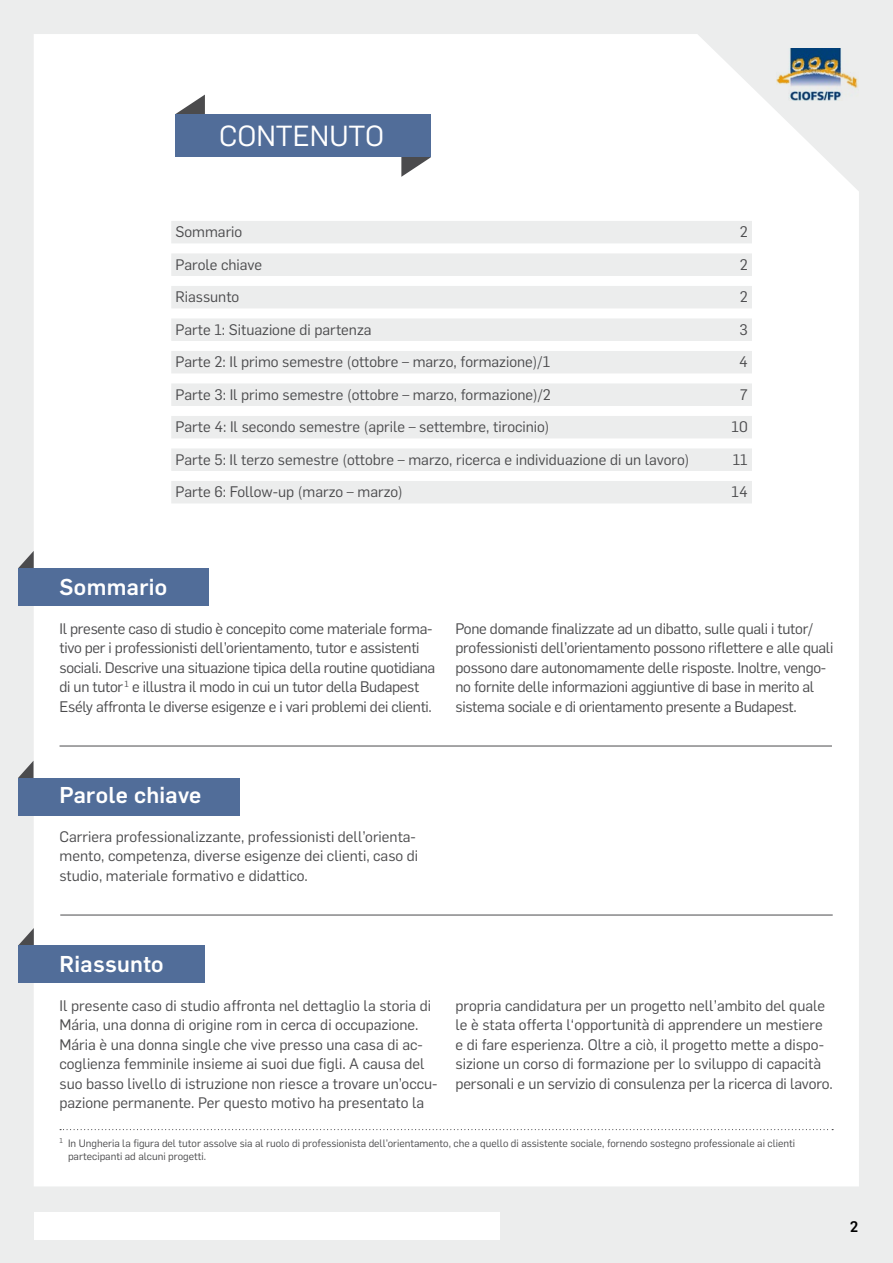
<style>
.page{position:relative;width:893px;height:1263px;background:#eceded}
.page>*{position:absolute;margin:0;border:0;box-sizing:border-box;transform-origin:0 0}
.t1{font:28.5px "Flama";color:#fff}
.t2{font:500 22.5px "Flama";letter-spacing:.015em;color:#fff}
.t3{font:15px/19.5px "Flama";color:#4b4b4d}
.t4{font:15px/19.5px "Flama";letter-spacing:-.02em;color:#4b4b4d}
.t5{font:500 15px "Flama";color:#000}
.t6{font:10.5px/13px "Flama";color:#4b4b4d}
</style>
<div class="page">
<div style="left:34px;top:34px;width:825px;height:1152px;background:#fff"></div>
<div style="left:34px;top:1212px;width:466px;height:27px;background:#fff"></div>
<img style="left:777px;top:48px;width:82px;height:53px">
<svg style="left:18px;top:761px;width:16px;height:17px"></svg>
<div style="left:18px;top:778px;width:222px;height:38px;background:#516d99"></div>
<svg style="left:18px;top:551px;width:16px;height:17px"></svg>
<div style="left:18px;top:568px;width:191px;height:38px;background:#516d99"></div>
<div style="left:171px;top:221px;width:581px;height:22px;background:#eceded"></div>
<div style="left:171px;top:253px;width:581px;height:23px;background:#eceded"></div>
<div style="left:171px;top:286px;width:581px;height:22px;background:#eceded"></div>
<div style="left:171px;top:318px;width:581px;height:23px;background:#eceded"></div>
<div style="left:171px;top:351px;width:581px;height:22px;background:#eceded"></div>
<div style="left:171px;top:383px;width:581px;height:23px;background:#eceded"></div>
<div style="left:171px;top:416px;width:581px;height:22px;background:#eceded"></div>
<div style="left:171px;top:448px;width:581px;height:23px;background:#eceded"></div>
<div style="left:171px;top:481px;width:581px;height:22px;background:#eceded"></div>
<svg style="left:18px;top:928px;width:16px;height:17px"></svg>
<div style="left:18px;top:945px;width:187px;height:38px;background:#516d99"></div>
<hr style="left:60px;top:915px;width:773px;height:1px;background:#4b4b4d">
<svg style="left:60px;top:1129px;width:773px;height:1px"></svg>
<svg style="left:401px;top:157px;width:30px;height:20px"></svg>
<svg style="left:175px;top:95px;width:30px;height:19px"></svg>
<div style="left:175px;top:114px;width:256px;height:43px;background:#516d99"></div>
<hr style="left:60px;top:746px;width:772px;height:1px;background:#4b4b4d">
<h1 class="t1" style="left:219px;top:116px;width:38px">Contenuto</h1>
<p class="t3" style="left:176px;top:221px;width:68px">Sommario</p>
<p class="t3" style="left:740px;top:221px;width:10px">2</p>
<p class="t3" style="left:176px;top:254px;width:88px">Parole chiave</p>
<p class="t3" style="left:740px;top:254px;width:10px">2</p>
<p class="t3" style="left:176px;top:286px;width:65px">Riassunto</p>
<p class="t3" style="left:740px;top:286px;width:10px">2</p>
<p class="t3" style="left:176px;top:319px;width:198px">Parte 1: Situazione di partenza</p>
<p class="t3" style="left:739px;top:319px;width:10px">3</p>
<p class="t3" style="left:176px;top:351px;width:376px">Parte 2: Il primo semestre (ottobre – marzo, formazione)/1</p>
<p class="t3" style="left:739px;top:351px;width:10px">4</p>
<p class="t3" style="left:176px;top:384px;width:377px">Parte 3: Il primo semestre (ottobre – marzo, formazione)/2</p>
<p class="t3" style="left:740px;top:384px;width:9px">7</p>
<p class="t3" style="left:176px;top:416px;width:376px">Parte 4: Il secondo semestre (aprile – settembre, tirocinio)</p>
<p class="t3" style="left:731px;top:416px;width:18px">10</p>
<p class="t3" style="left:176px;top:449px;width:515px">Parte 5: Il terzo semestre (ottobre – marzo, ricerca e individuazione di un lavoro)</p>
<p class="t3" style="left:733px;top:449px;width:16px">11</p>
<p class="t3" style="left:176px;top:481px;width:229px">Parte 6: Follow-up (marzo – marzo)</p>
<p class="t3" style="left:732px;top:481px;width:18px">14</p>
<h2 class="t2" style="left:60px;top:570px;width:109px">Sommario</h2>
<p class="t4" style="left:60px;top:618px;width:377px">Il presente caso di studio è concepito come materiale forma&shy;tivo per i professionisti dell’orientamento, tutor e assistenti sociali. Descrive una situazione tipica della routine quotidiana di un tutor <sup>1</sup> e illustra il modo in cui un tutor della Budapest Esély affronta le diverse esigenze e i vari problemi dei clienti.</p>
<p class="t4" style="left:455px;top:618px;width:379px">Pone domande finalizzate ad un dibatto, sulle quali i tutor/ professionisti dell’orientamento possono riflettere e alle quali possono dare autonomamente delle risposte. Inoltre, vengo&shy;no fornite delle informazioni aggiuntive di base in merito al sistema sociale e di orientamento presente a Budapest.</p>
<h2 class="t2" style="left:60px;top:778px;width:143px">Parole chiave</h2>
<p class="t3" style="left:60px;top:826px;width:360px">Carriera professionalizzante, professionisti dell’orienta&shy;mento, competenza, diverse esigenze dei clienti, caso di studio, materiale formativo e didattico.</p>
<h2 class="t2" style="left:60px;top:947px;width:105px">Riassunto</h2>
<p class="t3" style="left:60px;top:995px;width:379px">Il presente caso di studio affronta nel dettaglio la storia di Mária, una donna di origine rom in cerca di occupazione.<br>Mária è una donna single che vive presso una casa di ac&shy;coglienza femminile insieme ai suoi due figli. A causa del suo basso livello di istruzione non riesce a trovare un’occu&shy;pazione permanente. Per questo motivo ha presentato la</p>
<p class="t3" style="left:455px;top:995px;width:379px">propria candidatura per un progetto nell’ambito del quale le è stata offerta l‘opportunità di apprendere un mestiere e di fare esperienza. Oltre a ciò, il progetto mette a dispo&shy;sizione un corso di formazione per lo sviluppo di capacità personali e un servizio di consulenza per la ricerca di lavoro.</p>
<p class="t6" style="left:68px;top:1136px;width:729px;text-indent:-9px"><sup>1</sup> In Ungheria la figura del tutor assolve sia al ruolo di professionista dell’orientamento, che a quello di assistente sociale, fornendo sostegno professionale ai clienti partecipanti ad alcuni progetti.</p>
<p class="t5" style="left:850px;top:1216px;width:10px">2</p>
</div>
